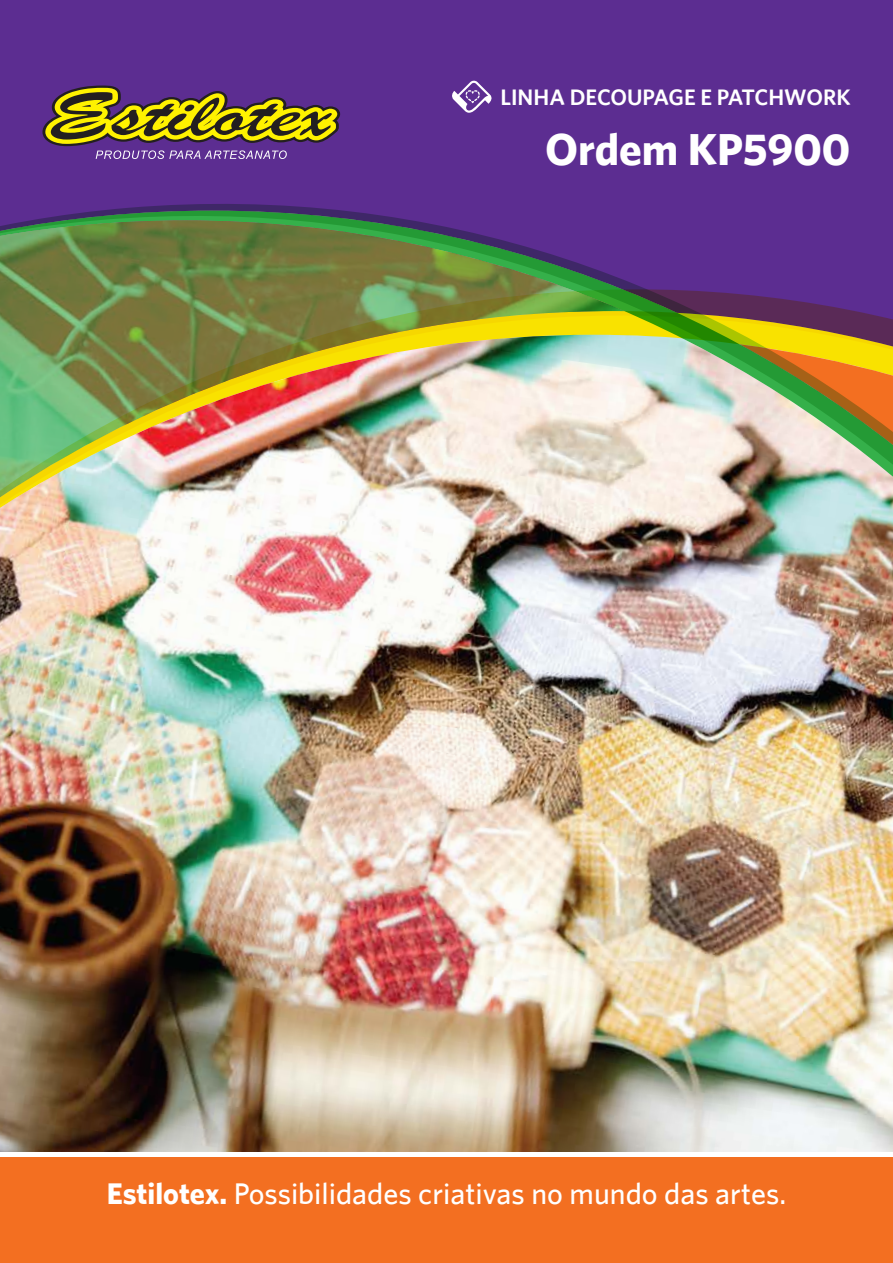
<style>
.page{position:relative;width:893px;height:1263px;background:#fff}
.page>*{position:absolute;margin:0;border:0;box-sizing:border-box;transform-origin:0 0}
.t1{font:700 45px "Whitney";color:#fff}
.t2{font:500 30px "Whitney";color:#fff}
.t3{font:600 22.5px "Whitney";color:#fff}
.s1{font-weight:700}
</style>
<div class="page">
<div style="left:0;top:0;width:893px;height:204px;background:#5c2d91"></div>
<svg style="left:42px;top:86px;width:298px;height:73px;background:#7e664a"></svg>
<svg style="left:0;top:204px;width:893px;height:85px;background:#5c5766"></svg>
<img style="left:0;top:289px;width:893px;height:974px">
<svg style="left:451px;top:80px;width:42px;height:35px"></svg>
<p class="t3" style="left:500px;top:83px;width:352px">LINHA DECOUPAGE E PATCHWORK</p>
<h1 class="t1" style="left:545px;top:122px;width:307px">Ordem KP5900</h1>
<p class="t2" style="left:107px;top:1176px;width:681px"><span class="s1">Estilotex.</span> Possibilidades criativas no mundo das artes.</p>
</div>
